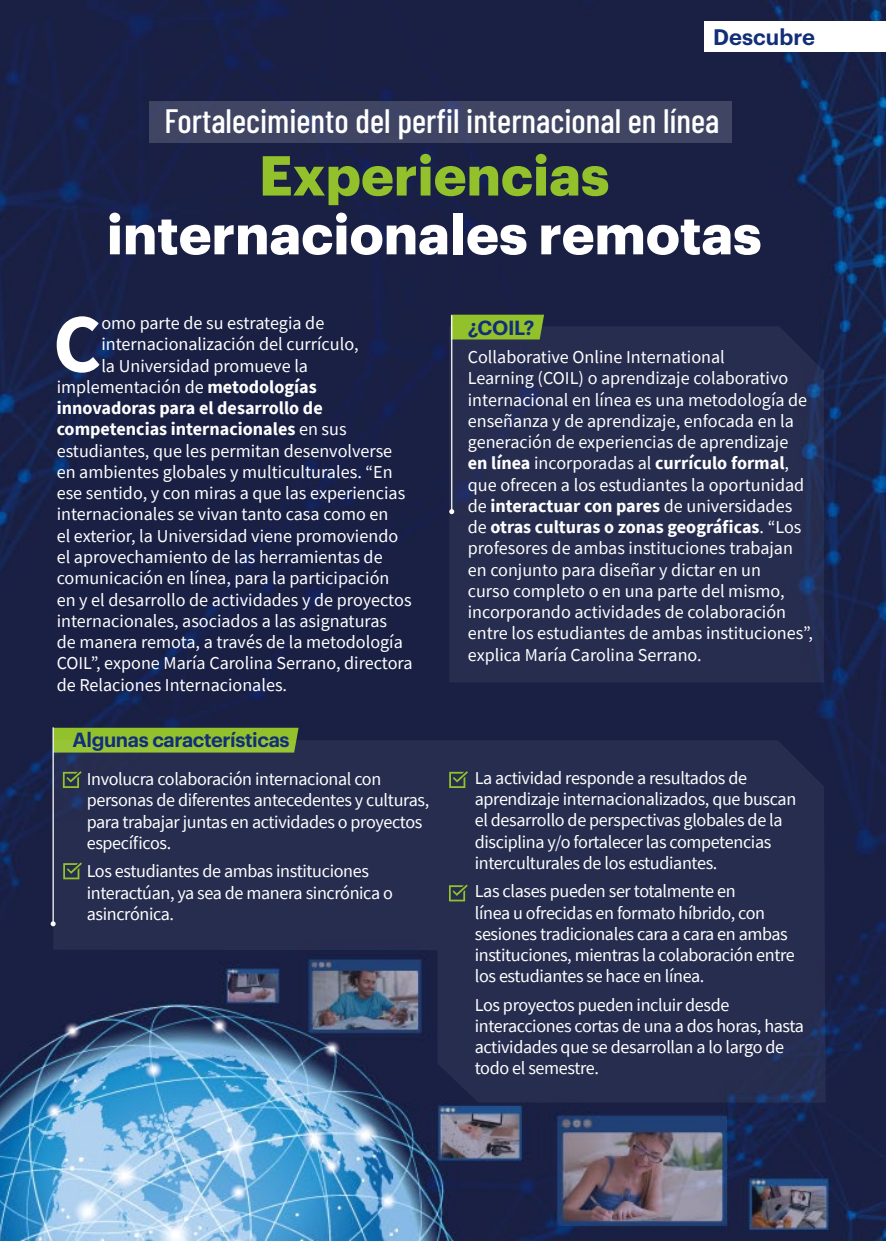
<style>
.page{position:relative;width:886px;height:1241px;background:#fff}
.page>*{position:absolute;margin:0;border:0;box-sizing:border-box;transform-origin:0 0}
.t1{font:700 83.25px "Source Sans Pro";color:#fff}
.t2{font:700 55px "Graphik";color:#fff}
.t3{font:700 55px "Graphik";color:#92c12b}
.t4{font:500 33.75px "Barlow Condensed";color:#fff}
.t5{font:600 22px "Graphik";color:#122e78}
.t6{font:600 20px "Graphik";letter-spacing:-.02em;color:#122e78}
.t7{font:18.12px/21.2px "Source Sans Pro";letter-spacing:-.01em;color:#fff}
.t8{font:700 18.12px "Source Sans Pro";color:#fff}
.s1{font-weight:700}
.s2{font-weight:400}
</style>
<div class="page">
<img style="left:0;top:0;width:886px;height:1239px">
<div style="left:704px;top:22px;width:182px;height:30px;background:#fff"></div>
<div style="left:149px;top:102px;width:583px;height:41px;background:#404563"></div>
<div style="left:449px;top:326px;width:375px;height:356px;background:#272d4f"></div>
<svg style="left:451px;top:314px;width:93px;height:25px;background:#8cb92d"></svg>
<svg style="left:54px;top:727px;width:245px;height:13px;background:#8ab62c"></svg>
<hr style="left:451px;top:315px;width:1px;height:196px;background:#fff">
<svg style="left:449px;top:509px;width:5px;height:5px"></svg>
<hr style="left:53px;top:727px;width:1px;height:196px;background:#fff">
<svg style="left:53px;top:740px;width:773px;height:362px;background:#2b3657"></svg>
<svg style="left:63px;top:771px;width:19px;height:16px"></svg>
<svg style="left:63px;top:862px;width:19px;height:17px"></svg>
<svg style="left:449px;top:771px;width:19px;height:16px"></svg>
<svg style="left:449px;top:884px;width:19px;height:17px"></svg>
<p class="t5" style="left:713px;top:20px;width:103px">Descubre</p>
<h3 class="t4" style="left:165px;top:100px;width:556px">Fortalecimiento del perfil internacional en línea</h3>
<h2 class="t3" style="left:259px;top:133px;width:352px">Experiencias</h2>
<h2 class="t2" style="left:107px;top:192px;width:656px">internacionales remotas</h2>
<h1 class="t1" style="left:53px;top:287px;width:50px">C</h1>
<p class="t7" style="left:101px;top:312px;width:224px">omo parte de su estrategia de</p>
<p class="t7" style="left:101px;top:333px;width:259px">internacionalización del currículo,</p>
<p class="t7" style="left:101px;top:355px;width:208px">la Universidad promueve la</p>
<p class="t7" style="left:57px;top:376px;width:262px">implementación de <span class="s1">metodologías</span></p>
<p class="t8" style="left:57px;top:396px;width:267px">innovadoras para el desarrollo de</p>
<p class="t8" style="left:57px;top:417px;width:291px">competencias internacionales <span class="s2">en sus</span></p>
<p class="t7" style="left:57px;top:440px;width:337px">estudiantes, que les permitan desenvolverse</p>
<p class="t7" style="left:57px;top:461px;width:337px">en ambientes globales y multiculturales. “En</p>
<p class="t7" style="left:57px;top:482px;width:350px">ese sentido, y con miras a que las experiencias</p>
<p class="t7" style="left:57px;top:503px;width:333px">internacionales se vivan tanto casa como en</p>
<p class="t7" style="left:57px;top:525px;width:343px">el exterior, la Universidad viene promoviendo</p>
<p class="t7" style="left:57px;top:546px;width:327px">el aprovechamiento de las herramientas de</p>
<p class="t7" style="left:57px;top:567px;width:334px">comunicación en línea, para la participación</p>
<p class="t7" style="left:57px;top:588px;width:356px">en y el desarrollo de actividades y de proyectos</p>
<p class="t7" style="left:57px;top:610px;width:332px">internacionales, asociados a las asignaturas</p>
<p class="t7" style="left:57px;top:631px;width:348px">de manera remota, a través de la metodología</p>
<p class="t7" style="left:57px;top:652px;width:357px">COIL”, expone María Carolina Serrano, directora</p>
<p class="t7" style="left:57px;top:673px;width:232px">de Relaciones Internacionales.</p>
<p class="t6" style="left:73px;top:724px;width:219px">Algunas características</p>
<p class="t7" style="left:87px;top:768px;width:344px">Involucra colaboración internacional con personas de diferentes antecedentes y culturas, para trabajar juntas en actividades o proyectos específicos.</p>
<p class="t7" style="left:87px;top:860px;width:308px">Los estudiantes de ambas instituciones interactúan, ya sea de manera sincrónica o asincrónica.</p>
<p class="t6" style="left:468px;top:312px;width:68px">¿COIL?</p>
<p class="t7" style="left:468px;top:346px;width:347px">Collaborative Online International<br>Learning (COIL) o aprendizaje colaborativo internacional en línea es una metodología de enseñanza y de aprendizaje, enfocada en la generación de experiencias de aprendizaje<br><span class="s1">en línea</span> incorporadas al <span class="s1">currículo formal</span>, que ofrecen a los estudiantes la oportunidad de <span class="s1">interactuar con pares</span> de universidades de <span class="s1">otras culturas o zonas geográficas</span>. “Los profesores de ambas instituciones trabajan en conjunto para diseñar y dictar en un<br>curso completo o en una parte del mismo, incorporando actividades de colaboración entre los estudiantes de ambas instituciones”, explica María Carolina Serrano.</p>
<p class="t7" style="left:475px;top:767px;width:323px">La actividad responde a resultados de aprendizaje internacionalizados, que buscan el desarrollo de perspectivas globales de la disciplina y/o fortalecer las competencias interculturales de los estudiantes.</p>
<p class="t7" style="left:475px;top:880px;width:322px">Las clases pueden ser totalmente en<br>línea u ofrecidas en formato híbrido, con sesiones tradicionales cara a cara en ambas instituciones, mientras la colaboración entre los estudiantes se hace en línea.</p>
<p class="t7" style="left:475px;top:993px;width:331px">Los proyectos pueden incluir desde interacciones cortas de una a dos horas, hasta actividades que se desarrollan a lo largo de todo el semestre.</p>
</div>
